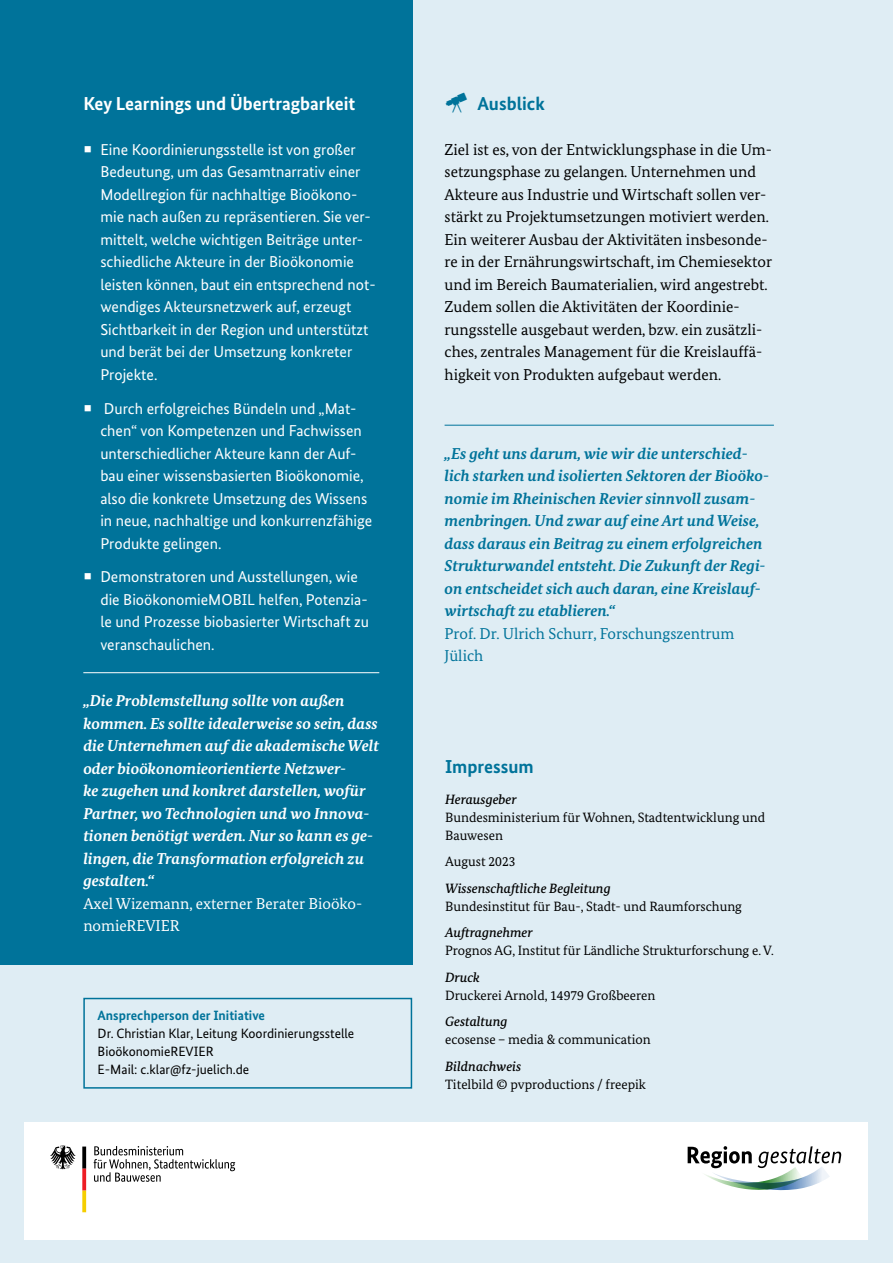
<style>
.page{position:relative;width:893px;height:1263px;background:#dfedf4}
.page>*{position:absolute;margin:0;border:0;box-sizing:border-box;transform-origin:0 0}
.H2-Subhead_Kasten{font:700 18.75px "Bundes Sans";color:#fff}
.H2-Subhead{font:700 18.75px "Bundes Sans";color:#00739a}
.t1{font:15.75px/22.5px "Bundes Sans";color:#fff}
.P-Copy{font:15.75px/22.5px "Bundes Serif";color:#000}
.P-Hinweis{font:italic 700 15.75px/22.5px "Bundes Serif";color:#00739a}
.P-Hinweis_weiß{font:italic 700 15.75px/22.5px "Bundes Serif";color:#fff}
.P-Impressum_9_13{font:13.5px/18px "Bundes Serif";color:#000}
.P-Ansprechpartner_9{font:13.5px/18px "Bundes Sans";color:#000}
.P-Ansprechpartner_9-2{font:700 13.5px "Bundes Sans";color:#00739a}
.s1{font-weight:400;font-style:normal}
.s2{font-weight:500;font-style:italic}
</style>
<div class="page">
<div style="left:0;top:0;width:412px;height:965px;background:#00739a"></div>
<hr style="left:445px;top:425px;width:329px;height:1px;background:#00739a">
<hr style="left:83px;top:672px;width:296px;height:1px;background:#fff">
<div style="left:83px;top:998px;width:329px;height:91px;border:2px solid #00739a"></div>
<div style="left:25px;top:1122px;width:843px;height:118px;background:#fff"></div>
<svg style="left:94px;top:1146px;width:141px;height:36px"></svg>
<svg style="left:50px;top:1145px;width:26px;height:24px"></svg>
<svg style="left:82px;top:1146px;width:4px;height:66px"></svg>
<svg style="left:688px;top:1146px;width:153px;height:44px"></svg>
<h2 class="H2-Subhead_Kasten" style="left:83px;top:92px;width:274px">Key Learnings und Übertragbarkeit</h2>
<p class="t1" style="left:100px;top:138px;width:277px">Eine Koordinierungsstelle ist von großer Bedeutung, um das Gesamtnarrativ einer Modellregion für nachhaltige Bioökono&shy;mie nach außen zu repräsentieren. Sie ver&shy;mittelt, welche wichtigen Beiträge unter&shy;schiedliche Akteure in der Bioökonomie leisten können, baut ein entsprechend not&shy;wendiges Akteursnetzwerk auf, erzeugt Sichtbarkeit in der Region und unterstützt und berät bei der Umsetzung konkreter Projekte.</p>
<p class="t1" style="left:100px;top:397px;width:274px">Durch erfolgreiches Bündeln und „Mat&shy;chen“ von Kompetenzen und Fachwissen unterschiedlicher Akteure kann der Auf&shy;bau einer wissensbasierten Bioökonomie, also die konkrete Umsetzung des Wissens in neue, nachhaltige und konkurrenzfähige Produkte gelingen.</p>
<p class="t1" style="left:100px;top:565px;width:270px">Demonstratoren und Ausstellungen, wie die BioökonomieMOBIL helfen, Potenzia&shy;le und Prozesse biobasierter Wirtschaft zu veranschaulichen.</p>
<p class="P-Hinweis_weiß" style="left:83px;top:689px;width:297px">„Die Problemstellung sollte von außen kommen. Es sollte idealerweise so sein, dass die Unternehmen auf die akademische Welt oder bioökonomieorientierte Netzwer-<br>ke zugehen und konkret darstellen, wofür Partner, wo Technologien und wo Innova&shy;tionen benötigt werden. Nur so kann es ge&shy;lingen, die Transformation erfolgreich zu gestalten.“<br><span class="s1">Axel Wizemann, externer Berater Bioöko&shy;nomieREVIER</span></p>
<p class="P-Ansprechpartner_9-2" style="left:98px;top:1007px;width:169px">Ansprechperson der Initiative</p>
<p class="P-Ansprechpartner_9" style="left:98px;top:1024px;width:258px">Dr. Christian Klar, Leitung Koordinierungsstelle<br>BioökonomieREVIER</p>
<p class="P-Ansprechpartner_9" style="left:98px;top:1060px;width:153px">E-Mail: c.klar@fz-juelich.de</p>
<h2 class="H2-Subhead" style="left:477px;top:92px;width:69px">Ausblick</h2>
<p class="P-Copy" style="left:445px;top:138px;width:329px">Ziel ist es, von der Entwicklungsphase in die Um&shy;setzungsphase zu gelangen. Unternehmen und Akteure aus Industrie und Wirtschaft sollen ver&shy;stärkt zu Projektumsetzungen motiviert werden.<br>Ein weiterer Ausbau der Aktivitäten insbesonde&shy;re in der Ernährungswirtschaft, im Chemiesektor und im Bereich Baumaterialien, wird angestrebt.<br>Zudem sollen die Aktivitäten der Koordinie&shy;rungsstelle ausgebaut werden, bzw. ein zusätzli&shy;ches, zentrales Management für die Kreislauffä&shy;higkeit von Produkten aufgebaut werden.</p>
<p class="P-Hinweis" style="left:445px;top:442px;width:326px">„Es geht uns darum, wie wir die unterschied&shy;lich starken und isolierten Sektoren der Bioöko&shy;nomie im Rheinischen Revier sinnvoll zusam&shy;menbringen. Und zwar auf eine Art und Weise, dass daraus ein Beitrag zu einem erfolgreichen Strukturwandel entsteht. Die Zukunft der Regi&shy;on entscheidet sich auch daran, eine Kreislauf&shy;wirtschaft zu etablieren.“<br><span class="s1">Prof. Dr. Ulrich Schurr, Forschungszentrum Jülich</span></p>
<h2 class="H2-Subhead" style="left:445px;top:755px;width:90px">Impressum</h2>
<p class="P-Impressum_9_13" style="left:445px;top:790px;width:322px"><span class="s2">Herausgeber<br></span>Bundesministerium für Wohnen, Stadtentwicklung und<br>Bauwesen</p>
<p class="P-Impressum_9_13" style="left:445px;top:852px;width:72px">August 2023</p>
<p class="P-Impressum_9_13" style="left:445px;top:879px;width:298px"><span class="s2">Wissenschaftliche Begleitung<br></span>Bundesinstitut für Bau-, Stadt- und Raumforschung</p>
<p class="P-Impressum_9_13" style="left:445px;top:923px;width:330px"><span class="s2">Auftragnehmer<br></span>Prognos AG, Institut für Ländliche Strukturforschung e. V.</p>
<p class="P-Impressum_9_13" style="left:445px;top:968px;width:212px"><span class="s2">Druck<br></span>Druckerei Arnold, 14979 Großbeeren</p>
<p class="P-Impressum_9_13" style="left:445px;top:1012px;width:207px"><span class="s2">Gestaltung<br></span>ecosense – media &amp; communication</p>
<p class="P-Impressum_9_13" style="left:445px;top:1057px;width:202px"><span class="s2">Bildnachweis<br></span>Titelbild © pvproductions / freepik</p>
</div>
